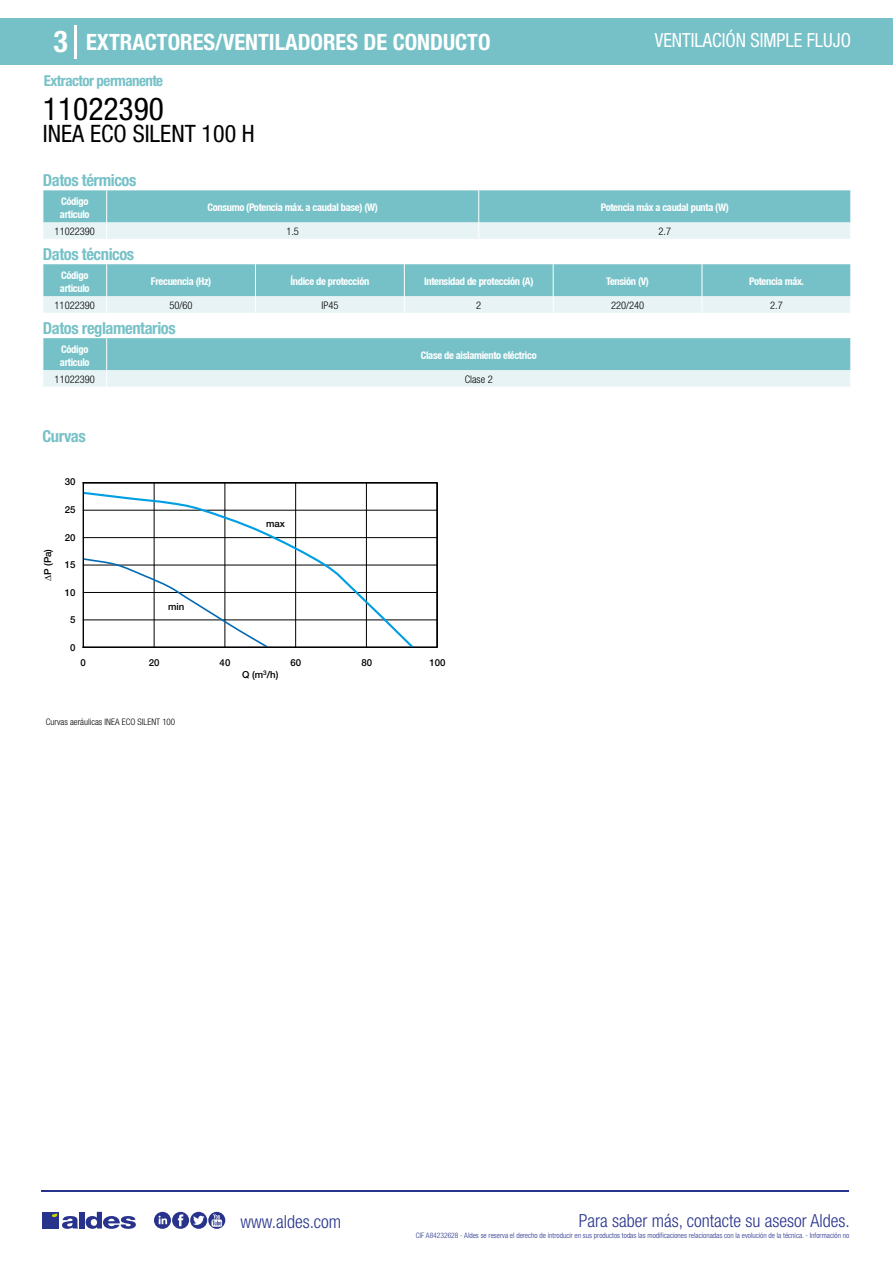
<style>
.page{position:relative;width:893px;height:1263px;background:#fff}
.page>*{position:absolute;margin:0;border:0;box-sizing:border-box;transform-origin:0 0}
.t1{font:condensed 31.5px "Helvetica Neue LT Std";color:#000}
.t2{font:700 condensed 30px "Helvetica Neue LT Std";color:#fff}
.t3{font:condensed 24px "Helvetica Neue LT Std";color:#000}
.t4{font:700 condensed 22.5px "Helvetica Neue LT Std";color:#fff}
.t5{font:condensed 19.5px "Helvetica Neue LT Std";color:#fff;scale:.95 1}
.t6{font:300 condensed 18px "Helvetica Neue";color:#28348b}
.t7{font:700 condensed 16.5px "Helvetica Neue LT Std";letter-spacing:-.025em;color:#76c1c7}
.t8{font:700 condensed 15px "Helvetica Neue LT Std";letter-spacing:-.035em;color:#76c1c7}
.t9{font:700 condensed 10.5px/13.5px "Helvetica Neue";letter-spacing:-.03em;color:#fff}
.t10{font:300 condensed 10.5px "Helvetica Neue";color:#000}
.t11{font:500 9.6px "Helvetica Neue LT Std";color:#000}
.t12{font:300 condensed 9px "Helvetica Neue";color:#000}
.t13{font:300 condensed 7.5px "Helvetica Neue";color:#28348b}
</style>
<div class="page">
<div style="left:0;top:18px;width:893px;height:46px;background:#76c1c7"></div>
<hr style="left:74px;top:25px;width:2px;height:33px;background:#fff">
<hr style="left:41px;top:1190px;width:808px;height:1px;background:#28348b">
<svg style="left:154px;top:1212px;width:71px;height:17px"></svg>
<div style="left:42px;top:1212px;width:17px;height:16px;background:#28348b"></div>
<div style="left:79px;top:1212px;width:5px;height:16px;background:#28348b"></div>
<svg style="left:86px;top:1212px;width:50px;height:17px"></svg>
<svg style="left:52px;top:1213px;width:26px;height:16px"></svg>
<svg style="left:43px;top:190px;width:808px;height:49px;background:#9ed2d7"></svg>
<svg style="left:43px;top:264px;width:808px;height:49px;background:#9ed2d7"></svg>
<svg style="left:43px;top:338px;width:808px;height:49px;background:#9ed2d7"></svg>
<hr style="left:154px;top:483px;width:1px;height:164px;background:#000">
<hr style="left:225px;top:483px;width:1px;height:164px;background:#000">
<hr style="left:295px;top:483px;width:1px;height:164px;background:#000">
<hr style="left:366px;top:483px;width:1px;height:164px;background:#000">
<hr style="left:83px;top:620px;width:354px;height:1px;background:#000">
<hr style="left:83px;top:592px;width:354px;height:1px;background:#000">
<hr style="left:83px;top:565px;width:354px;height:1px;background:#000">
<hr style="left:83px;top:537px;width:354px;height:1px;background:#000">
<hr style="left:83px;top:510px;width:354px;height:1px;background:#000">
<svg style="left:82px;top:490px;width:334px;height:156px"></svg>
<svg style="left:82px;top:557px;width:188px;height:91px"></svg>
<div style="left:83px;top:482px;width:355px;height:166px;border:1px solid #000"></div>
<h2 class="t2" style="left:54px;top:24px;width:16px">3</h2>
<h3 class="t4" style="left:86px;top:28px;width:406px">EXTRACTORES/VENTILADORES DE CONDUCTO</h3>
<h3 class="t5" style="left:655px;top:29px;width:208px">VENTILACIÓN SIMPLE FLUJO</h3>
<h3 class="t8" style="left:44px;top:71px;width:121px">Extractor permanente</h3>
<h1 class="t1" style="left:43px;top:91px;width:122px">11022390</h1>
<h3 class="t3" style="left:43px;top:120px;width:213px">INEA ECO SILENT 100 H</h3>
<h3 class="t7" style="left:43px;top:170px;width:95px">Datos térmicos</h3>
<p class="t9" style="left:60px;top:194px;width:31px">Código articulo</p>
<p class="t9" style="left:207px;top:201px;width:172px">Consumo (Potencia máx. a caudal base) (W)</p>
<p class="t9" style="left:601px;top:201px;width:130px">Potencia máx a caudal punta (W)</p>
<p class="t10" style="left:55px;top:225px;width:42px">11022390</p>
<p class="t10" style="left:286px;top:225px;width:14px">1.5</p>
<p class="t10" style="left:658px;top:225px;width:14px">2.7</p>
<h3 class="t7" style="left:43px;top:244px;width:93px">Datos técnicos</h3>
<p class="t9" style="left:60px;top:268px;width:31px">Código articulo</p>
<p class="t9" style="left:151px;top:275px;width:62px">Frecuencia (Hz)</p>
<p class="t9" style="left:290px;top:275px;width:80px">Índice de protección</p>
<p class="t9" style="left:424px;top:275px;width:111px">Intensidad de protección (A)</p>
<p class="t9" style="left:606px;top:275px;width:44px">Tensión (V)</p>
<p class="t9" style="left:749px;top:275px;width:57px">Potencia máx.</p>
<p class="t10" style="left:55px;top:299px;width:42px">11022390</p>
<p class="t10" style="left:170px;top:299px;width:25px">50/60</p>
<p class="t10" style="left:321px;top:299px;width:19px">IP45</p>
<p class="t10" style="left:476px;top:299px;width:7px">2</p>
<p class="t10" style="left:611px;top:299px;width:35px">220/240</p>
<p class="t10" style="left:770px;top:299px;width:14px">2.7</p>
<h3 class="t7" style="left:43px;top:318px;width:134px">Datos reglamentarios</h3>
<p class="t9" style="left:60px;top:342px;width:31px">Código articulo</p>
<p class="t9" style="left:421px;top:349px;width:117px">Clase de aislamiento eléctrico</p>
<p class="t10" style="left:55px;top:373px;width:42px">11022390</p>
<p class="t10" style="left:465px;top:373px;width:29px">Clase 2</p>
<h3 class="t7" style="left:43px;top:426px;width:45px">Curvas</h3>
<p class="t11" style="left:65px;top:476px;width:12px">30</p>
<p class="t11" style="left:42px;top:575px;width:28px;rotate:-90deg">P (Pa)</p>
<p class="t11" style="left:65px;top:504px;width:12px">25</p>
<p class="t11" style="left:65px;top:532px;width:12px">20</p>
<p class="t11" style="left:65px;top:559px;width:12px">15</p>
<p class="t11" style="left:65px;top:586px;width:12px">10</p>
<p class="t11" style="left:70px;top:613px;width:7px">5</p>
<p class="t11" style="left:70px;top:642px;width:7px">0</p>
<p class="t11" style="left:81px;top:656px;width:7px">0</p>
<p class="t11" style="left:168px;top:601px;width:18px">min</p>
<p class="t11" style="left:266px;top:518px;width:20px">max</p>
<p class="t11" style="left:149px;top:656px;width:12px">20</p>
<p class="t11" style="left:220px;top:656px;width:12px">40</p>
<p class="t11" style="left:290px;top:656px;width:12px">60</p>
<p class="t11" style="left:361px;top:656px;width:12px">80</p>
<p class="t11" style="left:429px;top:656px;width:18px">100</p>
<p class="t11" style="left:242px;top:669px;width:38px">Q (m<sup>3</sup>/h)</p>
<p class="t12" style="left:46px;top:717px;width:131px">Curvas aeráulicas INEA ECO SILENT 100</p>
<h3 class="t6" style="left:240px;top:1211px;width:102px">www.aldes.com</h3>
<h3 class="t6" style="left:579px;top:1211px;width:272px">Para saber más, contacte su asesor Aldes.</h3>
<p class="t13" style="left:416px;top:1230px;width:435px">CIF A84232628 - Aldes se reserva el derecho de introducir en sus productos todas las modificaciones relacionadas con la evolución de la técnica. - Información no</p>
</div>
